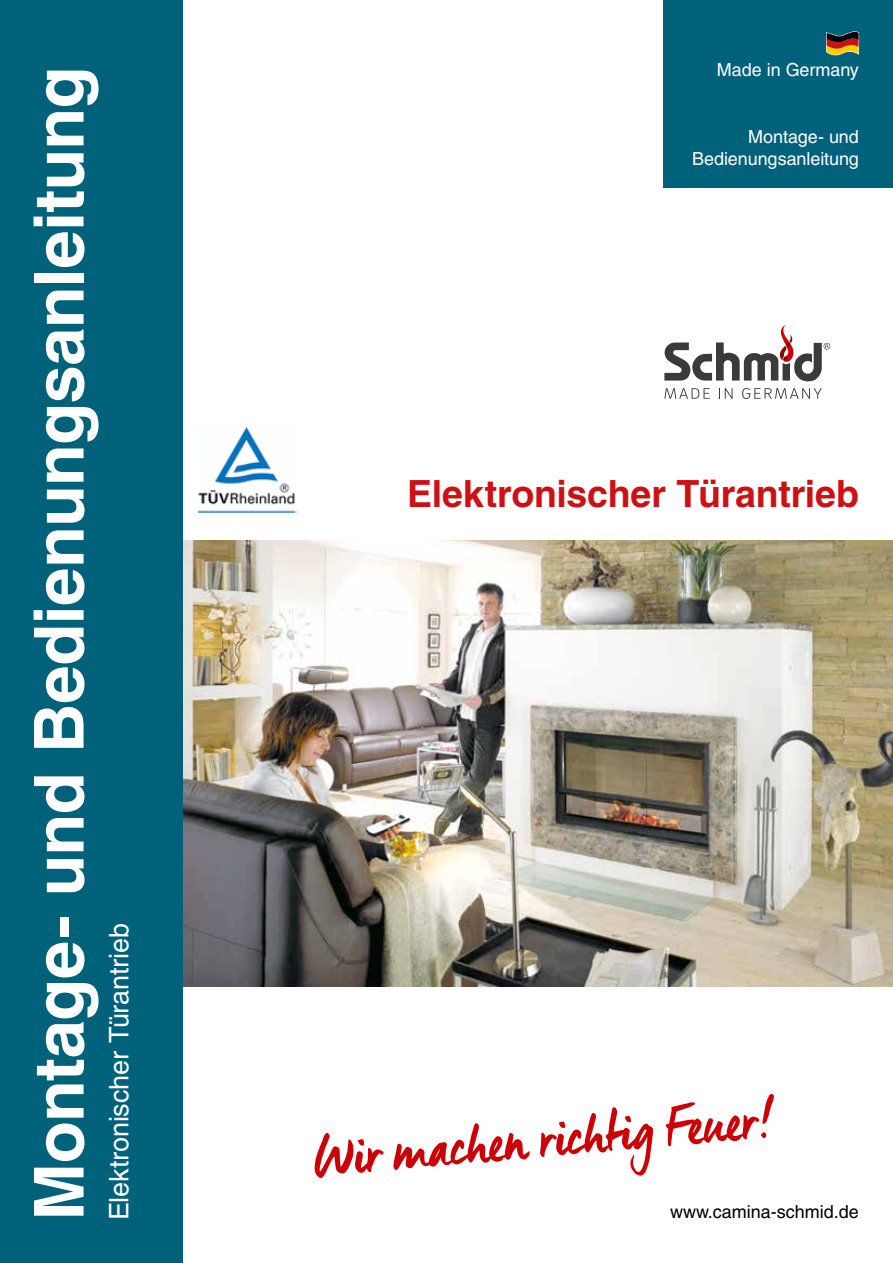
<style>
.page{position:relative;width:893px;height:1263px;background:#fff}
.page>*{position:absolute;margin:0;border:0;box-sizing:border-box;transform-origin:0 0}
.t1{font:700 69px "Helvetica LT Std";letter-spacing:-.015em;color:#fff}
.t2{font:700 37.5px "Helvetica LT Std";letter-spacing:-.005em;color:#cd1013}
.t3{font:27px "Helvetica LT Std";letter-spacing:-.005em;color:#fff}
.t4{font:18px/21.6px "Helvetica LT Std";letter-spacing:-.005em;color:#fff;text-align:right}
.t5{font:18px "Helvetica LT Std";color:#000}
</style>
<div class="page">
<img style="left:183px;top:540px;width:710px;height:446px">
<div style="left:0;top:0;width:183px;height:1263px;background:#00617b"></div>
<div style="left:663px;top:0;width:230px;height:187px;background:#00617b"></div>
<svg style="left:826px;top:31px;width:33px;height:25px"></svg>
<img style="left:197px;top:427px;width:99px;height:86px">
<svg style="left:315px;top:1133px;width:69px;height:45px"></svg>
<svg style="left:393px;top:1123px;width:137px;height:47px"></svg>
<svg style="left:540px;top:1107px;width:113px;height:69px"></svg>
<svg style="left:666px;top:1094px;width:108px;height:52px"></svg>
<svg style="left:664px;top:388px;width:46px;height:11px"></svg>
<svg style="left:719px;top:388px;width:14px;height:11px"></svg>
<svg style="left:742px;top:388px;width:80px;height:11px"></svg>
<svg style="left:664px;top:325px;width:166px;height:57px"></svg>
<h1 class="t1" style="left:17px;top:1220px;width:1155px;rotate:-90deg">Montage- und Bedienungsanleitung</h1>
<h3 class="t3" style="left:103px;top:1220px;width:299px;rotate:-90deg">Elektronischer Türantrieb</h3>
<p class="t4" style="left:717px;top:59px;width:144px">Made in Germany</p>
<p class="t4" style="left:692px;top:126px;width:168px">Montage- und<br>Bedienungsanleitung</p>
<h2 class="t2" style="left:407px;top:471px;width:453px">Elektronischer Türantrieb</h2>
<p class="t5" style="left:670px;top:1201px;width:190px">www.camina-schmid.de</p>
</div>
